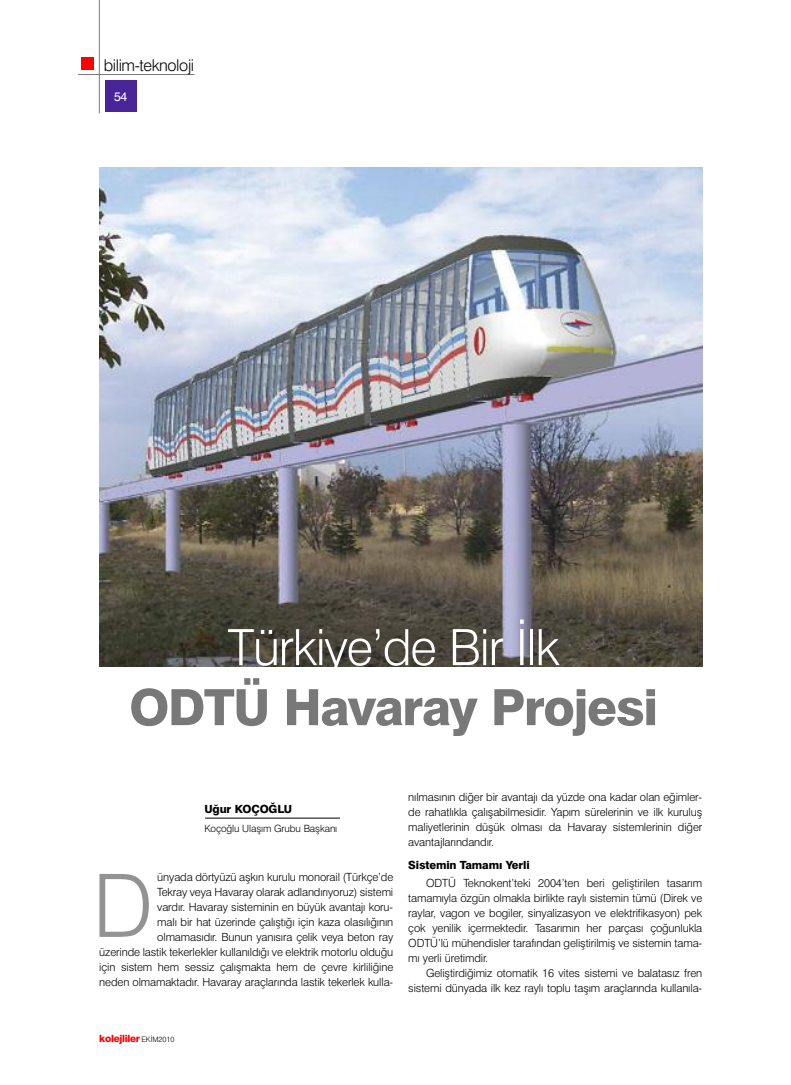
<style>
.page{position:relative;width:791px;height:1085px;background:#fff}
.page>*{position:absolute;margin:0;border:0;box-sizing:border-box;transform-origin:0 0}
.t1{font:300 87.5px "Swiss 721 BT";color:#939393}
.t2{font:800 50px "Swiss 721 BT";letter-spacing:-.03em;color:#787878}
.t3{font:300 50px "Swiss 721 BT";letter-spacing:-.025em;color:#fff}
.t4{font:300 16.25px "Swiss 721 BT";letter-spacing:-.025em;color:#000}
.t5{font:12.5px "Swiss 721 BT";color:#fff}
.t6{font:300 11.25px/15px "Swiss 721 BT";letter-spacing:-.01em;color:#000;text-align:right}
.t7{font:800 11.25px "Swiss 721 BT";letter-spacing:-.01em;color:#000}
.t8{font:300 10px "Swiss 721 BT";letter-spacing:-.01em;color:#000}
.t9{font:800 10px "Swiss 721 BT";letter-spacing:-.03em;color:#f00}
.s1{font-weight:300;font-size:7.5px;color:#000}
</style>
<div class="page">
<hr style="left:99px;top:0;width:1px;height:113px;background:#787878">
<hr style="left:78px;top:74px;width:116px;height:1px;background:#787878">
<div style="left:105px;top:80px;width:32px;height:32px;background:#482498"></div>
<div style="left:81px;top:57px;width:13px;height:12px;background:#f00"></div>
<img style="left:99px;top:167px;width:603px;height:499px">
<hr style="left:205px;top:817px;width:135px;height:1px;background:#000">
<h3 class="t4" style="left:104px;top:56px;width:92px">bilim-teknoloji</h3>
<p class="t5" style="left:114px;top:89px;width:15px">54</p>
<h2 class="t3" style="left:227px;top:618px;width:333px">Türkiye’de Bir İlk</h2>
<h2 class="t2" style="left:129px;top:678px;width:530px">ODTÜ Havaray Projesi</h2>
<p class="t7" style="left:204px;top:802px;width:89px">Uğur KOÇOĞLU</p>
<p class="t8" style="left:204px;top:822px;width:134px">Koçoğlu Ulaşım Grubu Başkanı</p>
<p class="t6" style="left:99px;top:869px;width:295px">ünyada dörtyüzü aşkın kurulu monorail (Türkçe’de<br>Tekray veya Havaray olarak adlandırıyoruz) sistemi<br>vardır. Havaray sisteminin en büyük avantajı koru-<br>malı bir hat üzerinde çalıştığı için kaza olasılığının olmamasıdır. Bunun yanısıra çelik veya beton ray<br>üzerinde lastik tekerlekler kullanıldığı ve elektrik motorlu olduğu için sistem hem sessiz çalışmakta hem de çevre kirliliğine neden olmamaktadır. Havaray araçlarında lastik tekerlek kulla-</p>
<h1 class="t1" style="left:92px;top:855px;width:62px">D</h1>
<p class="t6" style="left:408px;top:789px;width:295px;text-align:justify">nılmasının diğer bir avantajı da yüzde ona kadar olan eğimler&shy;de rahatlıkla çalışabilmesidir. Yapım sürelerinin ve ilk kuruluş maliyetlerinin düşük olması da Havaray sistemlerinin diğer avantajlarındandır.</p>
<p class="t7" style="left:408px;top:857px;width:123px">Sistemin Tamamı Yerli</p>
<p class="t6" style="left:408px;top:875px;width:295px;text-align:justify;text-indent:18px">ODTÜ Teknokent’teki 2004’ten beri geliştirilen tasarım tamamıyla özgün olmakla birlikte raylı sistemin tümü (Direk ve raylar, vagon ve bogiler, sinyalizasyon ve elektrifikasyon) pek çok yenilik içermektedir. Tasarımın her parçası çoğunlukla ODTÜ’lü mühendisler tarafından geliştirilmiş ve sistemin tama&shy;mı yerli üretimdir.</p>
<p class="t6" style="left:408px;top:965px;width:295px">Geliştirdiğimiz otomatik 16 vites sistemi ve balatasız fren sistemi dünyada ilk kez raylı toplu taşım araçlarında kullanıla-</p>
<p class="t9" style="left:99px;top:1032px;width:77px">kolejliler <span class="s1">EKİM2010</span></p>
</div>
